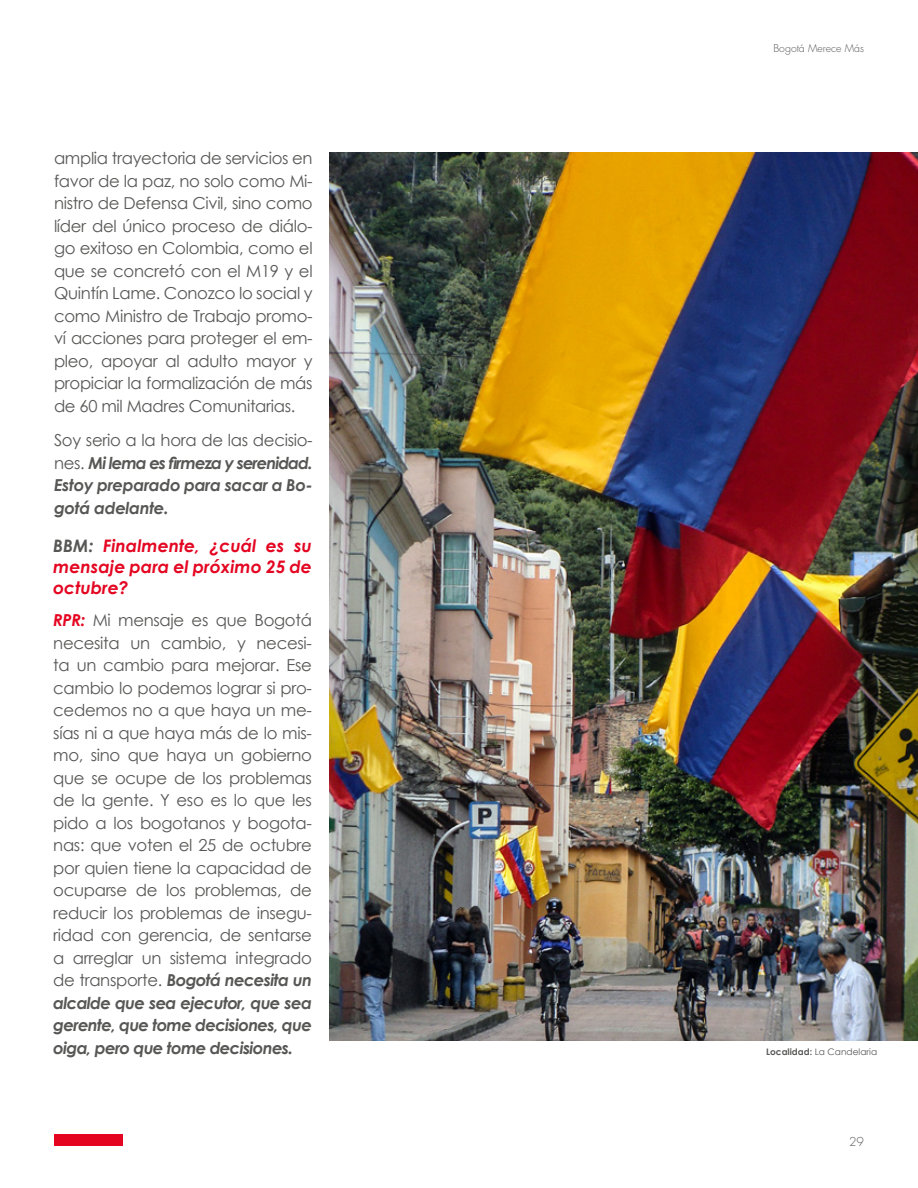
<style>
.page{position:relative;width:918px;height:1188px;background:#fff}
.page>*{position:absolute;margin:0;border:0;box-sizing:border-box;transform-origin:0 0}
.t1{font:italic 700 17.25px/21px "Century Gothic";color:#e40521;text-align:justify}
.t2{font:16.5px/22.5px "Century Gothic";letter-spacing:-.02em;color:#575756;text-align:justify}
.t3{font:italic 700 16.5px/22.5px "Century Gothic";letter-spacing:-.02em;color:#575756;text-align:justify}
.t4{font:300 12px "Futura Std";color:#575756}
.t5{font:300 10.5px "Futura Std";color:#575756}
.t6{font:9px "Century Gothic";color:#575756}
.s1{font-weight:400;font-style:normal}
.s2{color:#575756}
.s3{font-weight:700;font-style:italic;color:#e40521}
.s4{font-weight:700;font-style:italic}
.s5{font-weight:700}
</style>
<div class="page">
<div style="left:54px;top:1134px;width:69px;height:12px;background:#e40521"></div>
<img style="left:330px;top:152px;width:588px;height:888px">
<p class="t2" style="left:54px;top:147px;width:260px">amplia trayectoria de servicios en favor de la paz, no solo como Mi&shy;nistro de Defensa Civil, sino como líder del único proceso de diálo&shy;go exitoso en Colombia, como el que se concretó con el M19 y el Quintín Lame. Conozco lo social y como Ministro de Trabajo promo&shy;ví acciones para proteger el em&shy;pleo, apoyar al adulto mayor y propiciar la formalización de más de 60 mil Madres Comunitarias.</p>
<p class="t3" style="left:54px;top:428px;width:260px"><span class="s1">Soy serio a la hora de las decisio&shy;nes.</span> Mi lema es firmeza y serenidad.<br>Estoy preparado para sacar a Bo&shy;gotá adelante.</p>
<p class="t1" style="left:53px;top:534px;width:260px"><span class="s2">BBM:</span> Finalmente, ¿cuál es su mensaje para el próximo 25 de octubre?</p>
<p class="t2" style="left:53px;top:609px;width:260px"><span class="s3">RPR:</span> Mi mensaje es que Bogotá necesita un cambio, y necesi&shy;ta un cambio para mejorar. Ese cambio lo podemos lograr si pro&shy;cedemos no a que haya un me&shy;sías ni a que haya más de lo mis&shy;mo, sino que haya un gobierno que se ocupe de los problemas de la gente. Y eso es lo que les pido a los bogotanos y bogota&shy;nas: que voten el 25 de octubre por quien tiene la capacidad de ocuparse de los problemas, de reducir los problemas de insegu&shy;ridad con gerencia, de sentarse a arreglar un sistema integrado de transporte. <span class="s4">Bogotá necesita un alcalde que sea ejecutor, que sea gerente, que tome decisiones, que oiga, pero que tome decisiones.</span></p>
<p class="t5" style="left:773px;top:42px;width:92px">Bogotá Merece Más</p>
<p class="t6" style="left:766px;top:1046px;width:112px"><span class="s5">Localidad:</span> La Candelaria</p>
<p class="t4" style="left:849px;top:1134px;width:16px">29</p>
</div>
